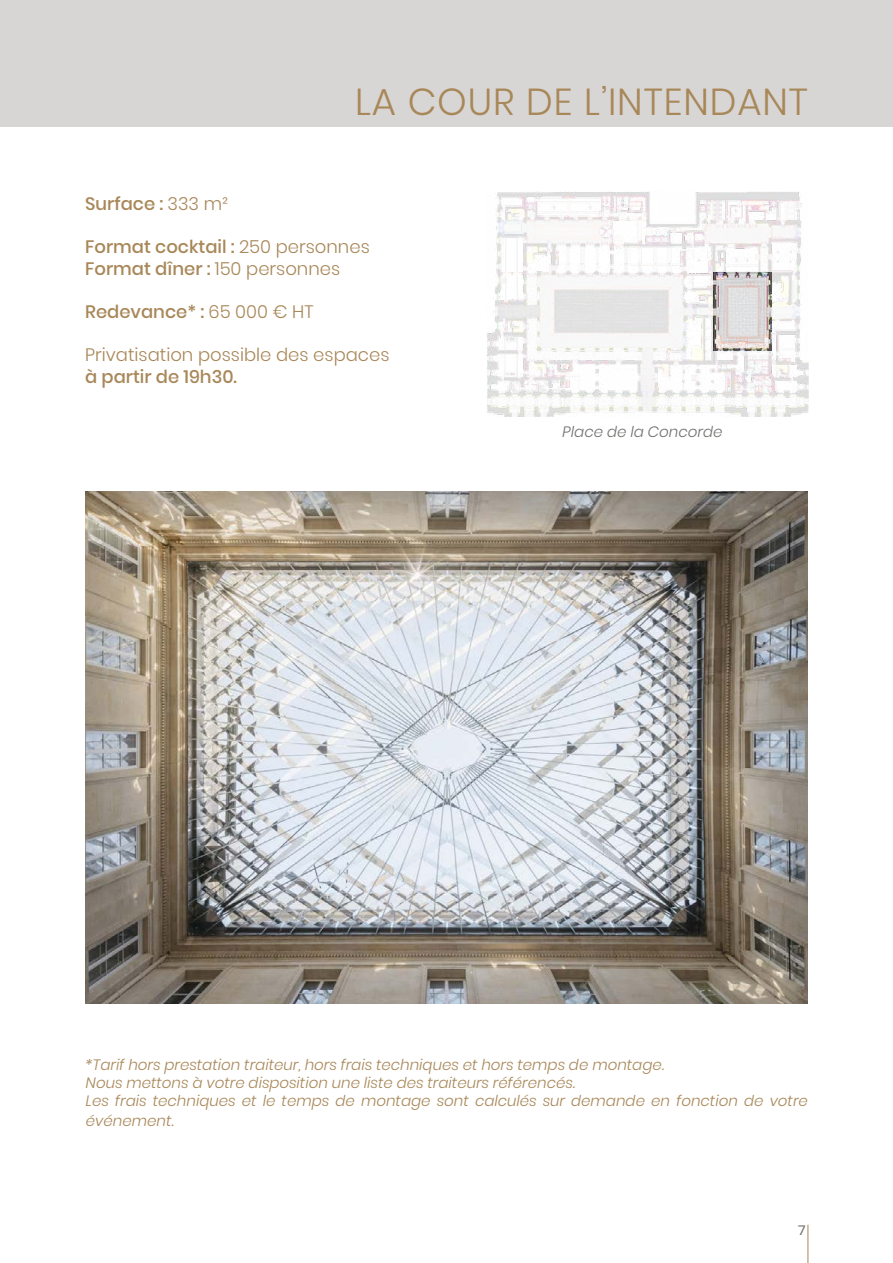
<style>
.page{position:relative;width:893px;height:1263px;background:#fff}
.page>*{position:absolute;margin:0;border:0;box-sizing:border-box;transform-origin:0 0}
.t1{font:300 37.5px "Poppins";letter-spacing:.025em;color:#a88758}
.t2{font:500 18px/21.6px "Poppins";color:#a88758}
.t3{font:300 18px "Poppins";color:#a88758}
.t4{font:italic 300 15px/18px "Poppins";color:#a88758}
.t5{font:italic 300 15px "Poppins";color:#71716f}
.t6{font:13.5px "Poppins";color:#71716f;scale:1.1 1}
.s1{font-weight:300}
</style>
<div class="page">
<hr style="left:808px;top:1225px;width:1px;height:38px;background:#a88758">
<div style="left:0;top:0;width:893px;height:126px;background:#d8d6d5"></div>
<img style="left:85px;top:491px;width:723px;height:512px">
<img style="left:487px;top:191px;width:322px;height:226px">
<img style="left:713px;top:272px;width:59px;height:78px">
<h1 class="t1" style="left:355px;top:80px;width:454px">LA COUR DE L’INTENDANT</h1>
<p class="t2" style="left:85px;top:193px;width:144px">Surface : <span class="s1">333 m²</span></p>
<p class="t2" style="left:85px;top:236px;width:286px">Format cocktail : <span class="s1">250 personnes<br></span>Format dîner : <span class="s1">150 personnes</span></p>
<p class="t2" style="left:85px;top:301px;width:230px">Redevance* : <span class="s1">65 000 € HT</span></p>
<p class="t3" style="left:85px;top:345px;width:306px">Privatisation possible des espaces</p>
<p class="t2" style="left:85px;top:366px;width:153px">à partir de 19h30.</p>
<p class="t5" style="left:563px;top:423px;width:161px">Place de la Concorde</p>
<p class="t4" style="left:86px;top:1056px;width:724px">*Tarif hors prestation traiteur, hors frais techniques et hors temps de montage.<br>Nous mettons à votre disposition une liste des traiteurs référencés.<br>Les frais techniques et le temps de montage sont calculés sur demande en fonction de votre</p>
<p class="t4" style="left:86px;top:1112px;width:89px">événement.</p>
<p class="t6" style="left:798px;top:1222px;width:8px">7</p>
</div>
